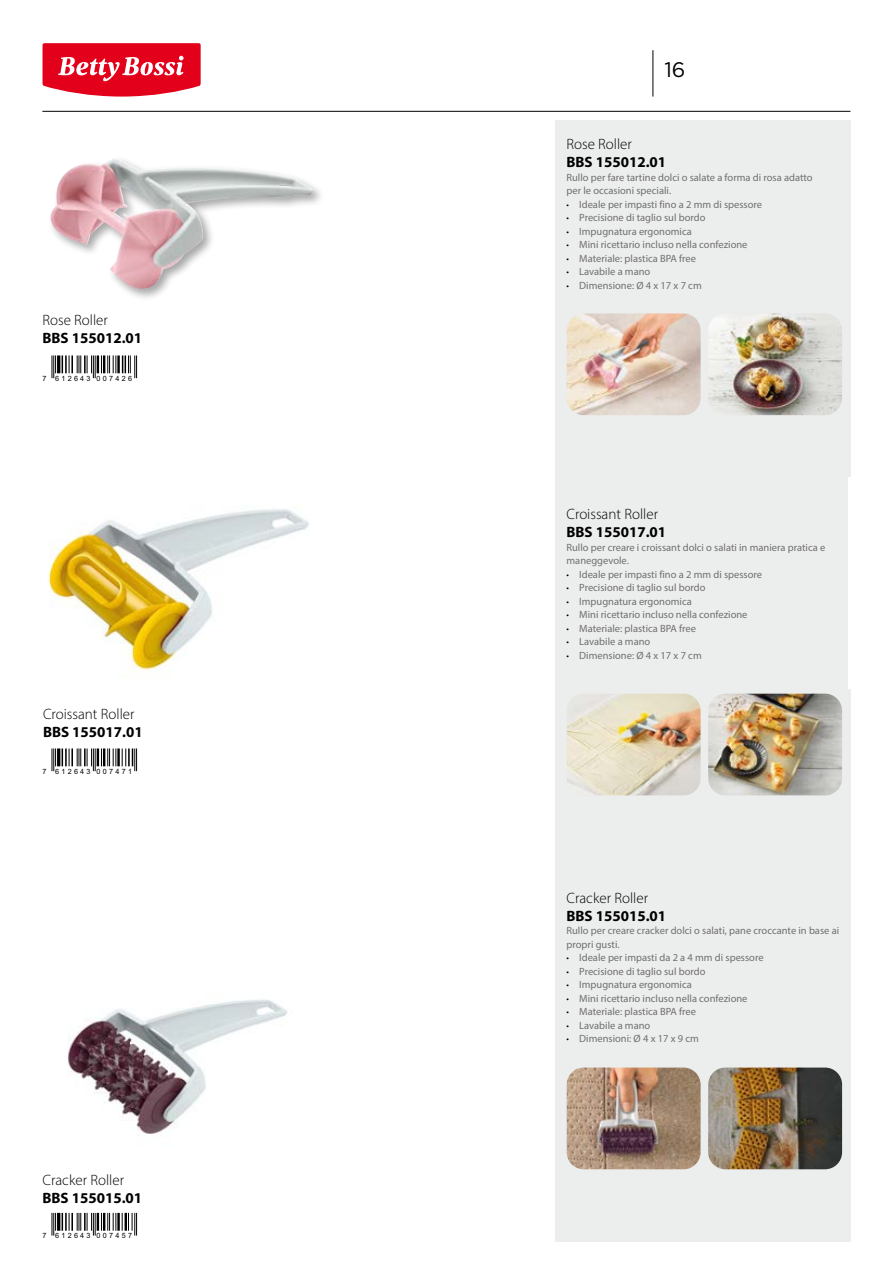
<style>
.page{position:relative;width:893px;height:1263px;background:#fff}
.page>*{position:absolute;margin:0;border:0;box-sizing:border-box;transform-origin:0 0}
.t1{font:21px "Gotham";color:#000}
.t2{font:300 15px "Myriad Pro";color:#000}
.t3{font:700 15px "Myriad Pro";color:#000}
.t4{font:10.5px/13.5px "Myriad Pro";color:#716f6f}
.t5{font:7.2px "Arial";letter-spacing:.32em;color:#000}
.s1{font-weight:300;font-stretch:condensed;color:#000}
</style>
<div class="page">
<hr style="left:42px;top:111px;width:808px;height:1px;background:#000">
<hr style="left:653px;top:50px;width:1px;height:47px;background:#000">
<svg style="left:43px;top:43px;width:158px;height:54px"></svg>
<div style="left:555px;top:120px;width:295px;height:1122px;background:#eceded"></div>
<img style="left:51px;top:999px;width:237px;height:237px">
<img style="left:48px;top:509px;width:261px;height:167px">
<img style="left:567px;top:694px;width:134px;height:101px">
<img style="left:567px;top:313px;width:134px;height:102px">
<img style="left:51px;top:159px;width:263px;height:131px">
<img style="left:567px;top:1067px;width:134px;height:102px">
<img style="left:708px;top:694px;width:134px;height:101px">
<img style="left:708px;top:1067px;width:134px;height:102px">
<img style="left:708px;top:313px;width:134px;height:102px">
<img style="left:848px;top:478px;width:2px;height:211px">
<svg style="left:52px;top:355px;width:4px;height:23px"></svg>
<hr style="left:57px;top:355px;width:3px;height:18px;background:#000">
<svg style="left:62px;top:355px;width:75px;height:23px"></svg>
<svg style="left:52px;top:748px;width:4px;height:23px"></svg>
<hr style="left:57px;top:748px;width:3px;height:18px;background:#000">
<svg style="left:62px;top:748px;width:75px;height:23px"></svg>
<svg style="left:52px;top:1213px;width:4px;height:22px"></svg>
<hr style="left:57px;top:1213px;width:3px;height:18px;background:#000">
<svg style="left:62px;top:1213px;width:75px;height:22px"></svg>
<h2 class="t2" style="left:43px;top:310px;width:67px">Rose Roller</h2>
<h2 class="t3" style="left:43px;top:328px;width:101px">BBS 155012.01</h2>
<p class="t5" style="left:43px;top:373px;width:91px">7 612643 007426</p>
<h2 class="t2" style="left:43px;top:705px;width:93px">Croissant Roller</h2>
<h2 class="t3" style="left:43px;top:722px;width:101px">BBS 155017.01</h2>
<p class="t5" style="left:43px;top:766px;width:91px">7 612643 007471</p>
<h2 class="t2" style="left:43px;top:1171px;width:83px">Cracker Roller</h2>
<h2 class="t3" style="left:43px;top:1188px;width:101px">BBS 155015.01</h2>
<p class="t5" style="left:43px;top:1231px;width:91px">7 612643 007457</p>
<h1 class="t1" style="left:664px;top:58px;width:23px">16</h1>
<h2 class="t2" style="left:566px;top:135px;width:67px">Rose Roller</h2>
<h2 class="t3" style="left:566px;top:153px;width:101px">BBS 155012.01</h2>
<p class="t4" style="left:566px;top:171px;width:248px">Rullo per fare tartine dolci o salate a forma di rosa adatto per le occasioni speciali.</p>
<p class="t4" style="left:566px;top:198px;width:197px"><span class="s1">•</span> Ideale per impasti fino a 2 mm di spessore</p>
<p class="t4" style="left:566px;top:211px;width:140px"><span class="s1">•</span> Precisione di taglio sul bordo</p>
<p class="t4" style="left:566px;top:225px;width:127px"><span class="s1">•</span> Impugnatura ergonomica</p>
<p class="t4" style="left:566px;top:238px;width:183px"><span class="s1">•</span> Mini ricettario incluso nella confezione</p>
<p class="t4" style="left:566px;top:252px;width:131px"><span class="s1">•</span> Materiale: plastica BPA free</p>
<p class="t4" style="left:566px;top:265px;width:85px"><span class="s1">•</span> Lavabile a mano</p>
<p class="t4" style="left:566px;top:279px;width:137px"><span class="s1">•</span> Dimensione: Ø 4 x 17 x 7 cm</p>
<h2 class="t2" style="left:566px;top:505px;width:93px">Croissant Roller</h2>
<h2 class="t3" style="left:566px;top:522px;width:101px">BBS 155017.01</h2>
<p class="t4" style="left:566px;top:540px;width:260px">Rullo per creare i croissant dolci o salati in maniera pratica e maneggevole.</p>
<p class="t4" style="left:566px;top:567px;width:197px"><span class="s1">•</span> Ideale per impasti fino a 2 mm di spessore</p>
<p class="t4" style="left:566px;top:581px;width:140px"><span class="s1">•</span> Precisione di taglio sul bordo</p>
<p class="t4" style="left:566px;top:594px;width:127px"><span class="s1">•</span> Impugnatura ergonomica</p>
<p class="t4" style="left:566px;top:608px;width:183px"><span class="s1">•</span> Mini ricettario incluso nella confezione</p>
<p class="t4" style="left:566px;top:621px;width:131px"><span class="s1">•</span> Materiale: plastica BPA free</p>
<p class="t4" style="left:566px;top:635px;width:85px"><span class="s1">•</span> Lavabile a mano</p>
<p class="t4" style="left:566px;top:648px;width:137px"><span class="s1">•</span> Dimensione: Ø 4 x 17 x 7 cm</p>
<h2 class="t2" style="left:566px;top:888px;width:83px">Cracker Roller</h2>
<h2 class="t3" style="left:566px;top:906px;width:101px">BBS 155015.01</h2>
<p class="t4" style="left:566px;top:924px;width:274px">Rullo per creare cracker dolci o salati, pane croccante in base ai propri gusti.</p>
<p class="t4" style="left:566px;top:951px;width:199px"><span class="s1">•</span> Ideale per impasti da 2 a 4 mm di spessore</p>
<p class="t4" style="left:566px;top:964px;width:140px"><span class="s1">•</span> Precisione di taglio sul bordo</p>
<p class="t4" style="left:566px;top:978px;width:127px"><span class="s1">•</span> Impugnatura ergonomica</p>
<p class="t4" style="left:566px;top:991px;width:183px"><span class="s1">•</span> Mini ricettario incluso nella confezione</p>
<p class="t4" style="left:566px;top:1005px;width:131px"><span class="s1">•</span> Materiale: plastica BPA free</p>
<p class="t4" style="left:566px;top:1018px;width:85px"><span class="s1">•</span> Lavabile a mano</p>
<p class="t4" style="left:566px;top:1032px;width:134px"><span class="s1">•</span> Dimensioni: Ø 4 x 17 x 9 cm</p>
</div>
